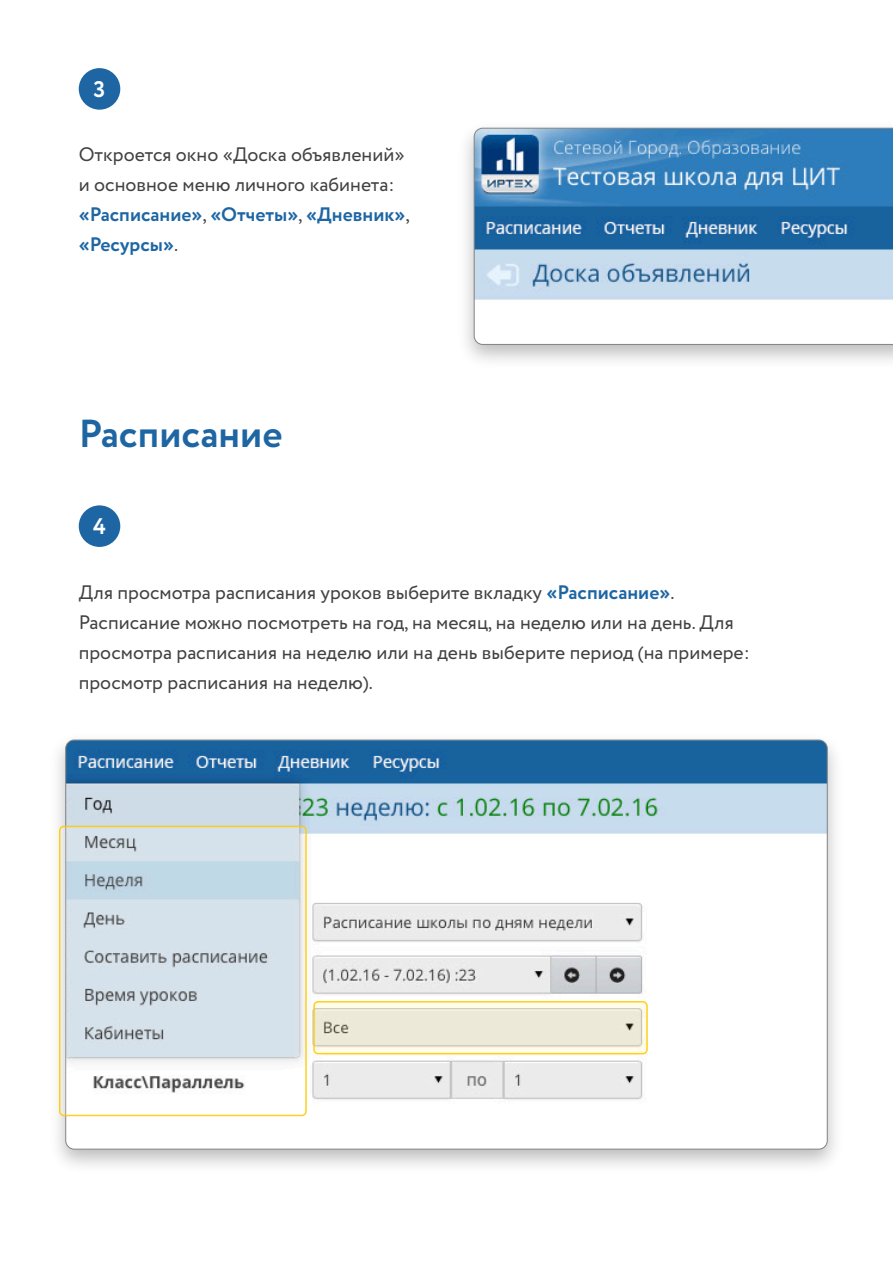
<style>
.page{position:relative;width:893px;height:1263px;background:#fff}
.page>*{position:absolute;margin:0;border:0;box-sizing:border-box;transform-origin:0 0}
.t1{font:700 39px "Circe";color:#1e66a3}
.t2{font:700 22.5px "Circe";color:#fff}
.t3{font:19.5px/30px "Circe";color:#414142}
.s1{font-weight:700;color:#1e66a3}
</style>
<div class="page">
<img style="left:66px;top:740px;width:761px;height:409px">
<div style="left:79px;top:68px;width:41px;height:42px;background:#1e66a3;border-radius:50%"></div>
<div style="left:79px;top:505px;width:41px;height:42px;background:#1e66a3;border-radius:50%"></div>
<img style="left:466px;top:127px;width:427px;height:234px">
<svg style="left:474px;top:128px;width:419px;height:217px"></svg>
<svg style="left:60px;top:826px;width:246px;height:289px;fill:#d5e2eb"></svg>
<div style="left:59px;top:826px;width:248px;height:290px;border:2px solid #ffcb04;border-radius:4px"></div>
<svg style="left:314px;top:1002px;width:333px;height:52px;background:#ece9d8"></svg>
<div style="left:313px;top:1001px;width:335px;height:53px;border:2px solid #ffcb04;border-radius:4px"></div>
<p class="t2" style="left:94px;top:74px;width:13px">3</p>
<p class="t3" style="left:79px;top:140px;width:332px">Откроется окно «Доска объявлений» и основное меню личного кабинета: <span class="s1">«Расписание»</span>, <span class="s1">«Отчеты»</span>, <span class="s1">«Дневник»</span>, <span class="s1">«Ресурсы»</span>.</p>
<h1 class="t1" style="left:79px;top:408px;width:205px">Расписание</h1>
<p class="t2" style="left:93px;top:511px;width:14px">4</p>
<p class="t3" style="left:79px;top:578px;width:673px">Для просмотра расписания уроков выберите вкладку <span class="s1">«Расписание»</span>.<br>Расписание можно посмотреть на год, на месяц, на неделю или на день. Для просмотра расписания на неделю или на день выберите период (на примере: просмотр расписания на неделю).</p>
</div>
